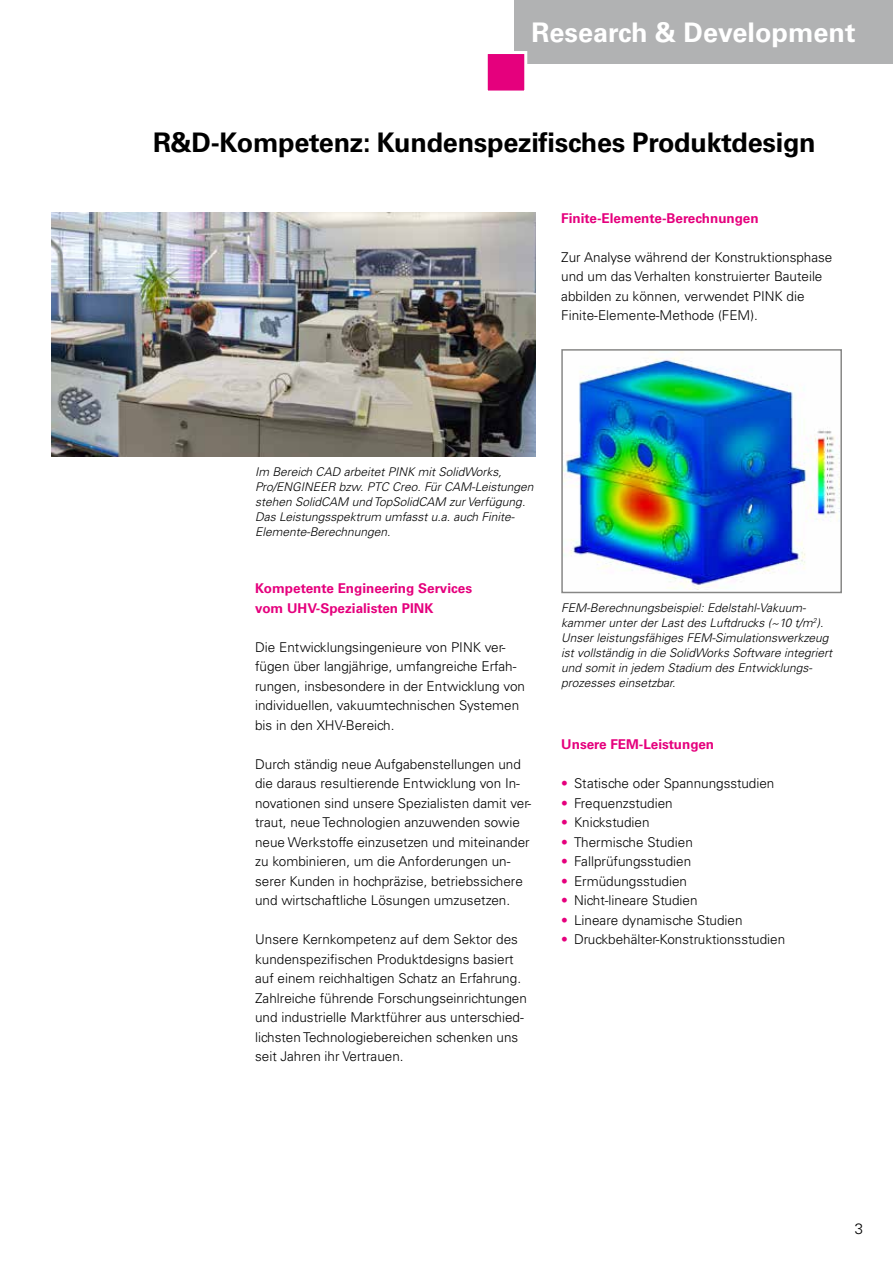
<style>
.page{position:relative;width:893px;height:1263px;background:#fff}
.page>*{position:absolute;margin:0;border:0;box-sizing:border-box;transform-origin:0 0}
.t1{font:700 27px "Univers";letter-spacing:-.01em;color:#000}
.t2{font:700 27px "Univers";color:#fff}
.t3{font:300 15px "Univers";color:#000}
.t4{font:300 13.5px/19.5px "Univers";color:#000}
.t5{font:700 13.5px/19.5px "Univers";color:#e5007d}
.t6{font:italic 300 12px/15px "Univers";color:#000}
.s1{color:#e5007d}
</style>
<div class="page">
<img style="left:51px;top:213px;width:485px;height:243px">
<img style="left:564px;top:352px;width:275px;height:237px">
<div style="left:561px;top:349px;width:281px;height:244px;border:2px solid #878786"></div>
<div style="left:514px;top:0;width:379px;height:64px;background:#b1b2b3"></div>
<div style="left:485px;top:51px;width:42px;height:43px;background:#e5007d;border:3px solid #fff"></div>
<h1 class="t2" style="left:531px;top:16px;width:325px">Research &amp; Development</h1>
<h1 class="t1" style="left:153px;top:127px;width:664px">R&amp;D-Kompetenz: Kundenspezifisches Produktdesign</h1>
<p class="t5" style="left:561px;top:208px;width:199px">Finite-Elemente-Berechnungen</p>
<p class="t4" style="left:561px;top:247px;width:273px">Zur Analyse während der Konstruktionsphase und um das Verhalten konstruierter Bauteile abbilden zu können, verwendet PINK die Finite-Elemente-Methode (FEM).</p>
<p class="t6" style="left:255px;top:464px;width:280px">Im Bereich CAD arbeitet PINK mit SolidWorks, Pro/ENGINEER bzw. PTC Creo. Für CAM-Leistungen stehen SolidCAM und TopSolidCAM zur Verfügung.<br>Das Leistungsspektrum umfasst u.a. auch Finite-Elemente-Berechnungen.</p>
<p class="t5" style="left:255px;top:579px;width:219px">Kompetente Engineering Services vom UHV-Spezialisten PINK</p>
<p class="t4" style="left:255px;top:637px;width:271px">Die Entwicklungsingenieure von PINK ver&shy;fügen über langjährige, umfangreiche Erfah&shy;rungen, insbesondere in der Entwicklung von individuellen, vakuumtechnischen Systemen bis in den XHV-Bereich.</p>
<p class="t4" style="left:255px;top:754px;width:278px">Durch ständig neue Aufgabenstellungen und die daraus resultierende Entwicklung von In&shy;novationen sind unsere Spezialisten damit ver&shy;traut, neue Technologien anzuwenden sowie neue Werkstoffe einzusetzen und miteinander zu kombinieren, um die Anforderungen un&shy;serer Kunden in hochpräzise, betriebssichere und wirtschaftliche Lösungen umzusetzen.</p>
<p class="t4" style="left:255px;top:930px;width:273px">Unsere Kernkompetenz auf dem Sektor des kundenspezifischen Produktdesigns basiert auf einem reichhaltigen Schatz an Erfahrung.<br>Zahlreiche führende Forschungseinrichtungen und industrielle Marktführer aus unterschied&shy;lichsten Technologiebereichen schenken uns seit Jahren ihr Vertrauen.</p>
<p class="t6" style="left:561px;top:600px;width:272px">FEM-Berechnungsbeispiel: Edelstahl-Vakuum&shy;kammer unter der Last des Luftdrucks (~10 t/m<sup>2</sup>).<br>Unser leistungsfähiges FEM-Simulationswerkzeug ist vollständig in die SolidWorks Software integriert und somit in jedem Stadium des Entwicklungs&shy;prozesses einsetzbar.</p>
<p class="t5" style="left:561px;top:735px;width:154px">Unsere FEM-Leistungen</p>
<p class="t4" style="left:561px;top:774px;width:215px"><span class="s1">•</span> Statische oder Spannungsstudien</p>
<p class="t4" style="left:561px;top:793px;width:113px"><span class="s1">•</span> Frequenzstudien</p>
<p class="t4" style="left:561px;top:813px;width:90px"><span class="s1">•</span> Knickstudien</p>
<p class="t4" style="left:561px;top:832px;width:133px"><span class="s1">•</span> Thermische Studien</p>
<p class="t4" style="left:561px;top:852px;width:131px"><span class="s1">•</span> Fallprüfungsstudien</p>
<p class="t4" style="left:561px;top:871px;width:127px"><span class="s1">•</span> Ermüdungsstudien</p>
<p class="t4" style="left:561px;top:891px;width:138px"><span class="s1">•</span> Nicht-lineare Studien</p>
<p class="t4" style="left:561px;top:910px;width:183px"><span class="s1">•</span> Lineare dynamische Studien</p>
<p class="t4" style="left:561px;top:930px;width:225px"><span class="s1">•</span> Druckbehälter-Konstruktionsstudien</p>
<p class="t3" style="left:855px;top:1220px;width:10px">3</p>
</div>
